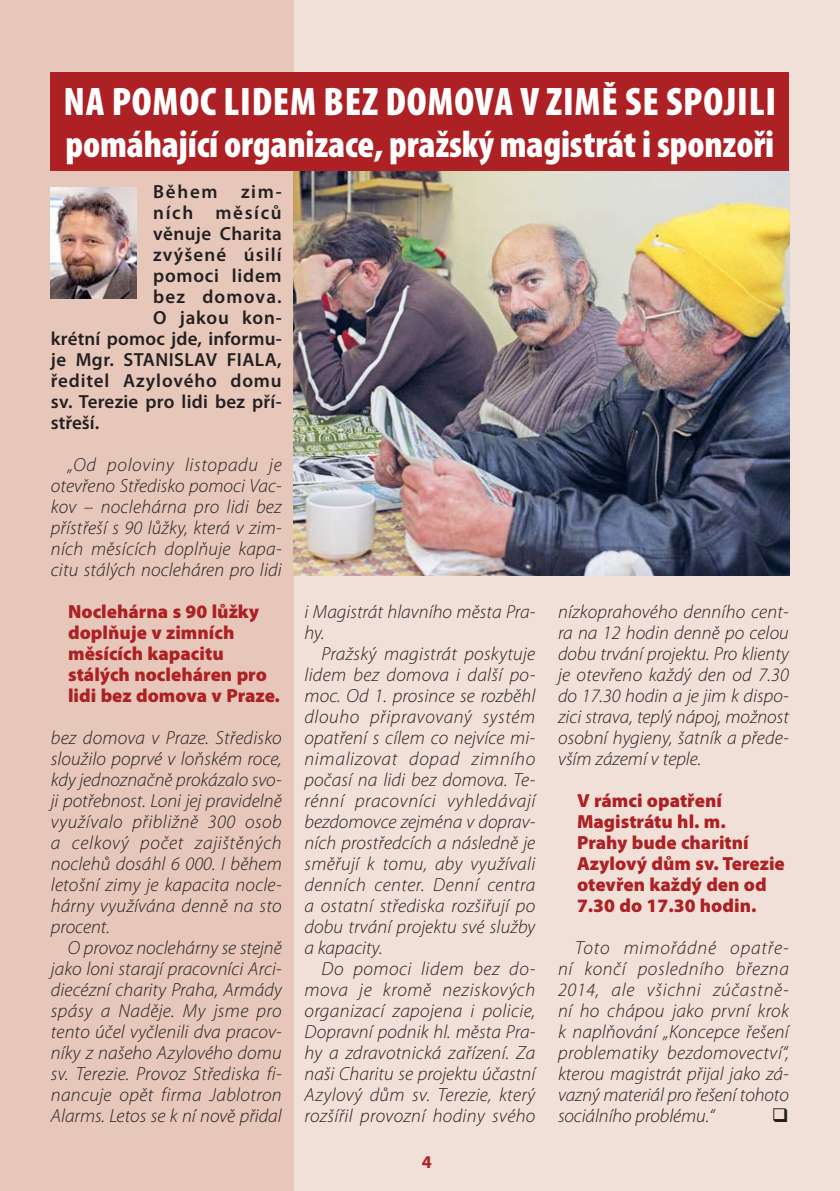
<style>
.page{position:relative;width:840px;height:1191px;background:#fff}
.page>*{position:absolute;margin:0;border:0;box-sizing:border-box;transform-origin:0 0}
.t1{font:900 condensed 40px "Myriad Pro";letter-spacing:.02em;color:#fff}
.t2{font:900 condensed 38px "Myriad Pro";letter-spacing:-.005em;color:#fff}
.t3{font:italic 300 19px/21px "Myriad Pro";letter-spacing:.005em;color:#231f20;text-align:justify}
.t4{font:900 19px/21px "Myriad Pro";color:#ad2023}
.t5{font:600 19px "Myriad Pro";letter-spacing:.025em;color:#231f20}
.t6{font:600 19px "Myriad Pro";letter-spacing:.06em;color:#231f20}
.t7{font:600 19px "Myriad Pro";letter-spacing:.045em;color:#231f20}
.t8{font:600 19px "Myriad Pro";letter-spacing:.085em;color:#231f20}
.t9{font:600 19px "Myriad Pro";letter-spacing:.09em;color:#231f20}
.t10{font:700 18px "Myriad Pro";color:#ad2023}
</style>
<div class="page">
<div style="left:0;top:0;width:839px;height:1191px;background:#f1e0d7"></div>
<div style="left:0;top:0;width:293px;height:1191px;background:#e7c7ba"></div>
<img style="left:293px;top:170px;width:495px;height:405px">
<div style="left:51px;top:72px;width:737px;height:98px;background:#ad2023"></div>
<img style="left:51px;top:187px;width:85px;height:111px">
<h1 class="t1" style="left:63px;top:87px;width:713px">NA POMOC LIDEM BEZ DOMOVA V ZIMĚ SE SPOJILI</h1>
<h2 class="t2" style="left:66px;top:130px;width:709px">pomáhající organizace, pražský magistrát i sponzoři</h2>
<p class="t9" style="left:153px;top:184px;width:130px">Během zim-</p>
<p class="t8" style="left:153px;top:205px;width:130px">ních měsíců</p>
<p class="t5" style="left:153px;top:226px;width:130px">věnuje Charita</p>
<p class="t6" style="left:153px;top:247px;width:130px">zvýšené úsilí</p>
<p class="t5" style="left:153px;top:268px;width:130px">pomoci lidem</p>
<p class="t6" style="left:153px;top:289px;width:130px">bez domova.</p>
<p class="t5" style="left:153px;top:310px;width:130px">O jakou kon-</p>
<p class="t5" style="left:51px;top:331px;width:232px">krétní pomoc jde, informu-</p>
<p class="t5" style="left:51px;top:352px;width:232px">je Mgr. STANISLAV FIALA,</p>
<p class="t7" style="left:51px;top:373px;width:232px">ředitel Azylového domu</p>
<p class="t5" style="left:51px;top:394px;width:232px">sv. Terezie pro lidi bez pří-</p>
<p class="t5" style="left:51px;top:415px;width:50px">střeší.</p>
<p class="t3" style="left:51px;top:456px;width:232px;text-indent:17px">„Od poloviny listopadu je otevřeno Středisko pomoci Vac&shy;kov – noclehárna pro lidi bez přístřeší s 90 lůžky, která v zim&shy;ních měsících doplňuje kapa&shy;citu stálých nocleháren pro lidi</p>
<p class="t4" style="left:68px;top:603px;width:213px">Noclehárna s 90 lůžky doplňuje v zimních měsících kapacitu stálých nocleháren pro lidi bez domova v Praze.</p>
<p class="t3" style="left:304px;top:603px;width:232px">i Magistrát hlavního města Pra&shy;hy.</p>
<p class="t3" style="left:304px;top:645px;width:232px;text-indent:17px">Pražský magistrát poskytuje lidem bez domova i další po&shy;moc. Od 1. prosince se rozběhl dlouho připravovaný systém opatření s cílem co nejvíce mi&shy;nimalizovat dopad zimního počasí na lidi bez domova. Te&shy;rénní pracovníci vyhledávají bezdomovce zejména v doprav&shy;ních prostředcích a následně je směřují k tomu, aby využívali denních center. Denní centra a ostatní střediska rozšiřují po dobu trvání projektu své služby a kapacity.</p>
<p class="t3" style="left:304px;top:960px;width:232px;text-indent:17px">Do pomoci lidem bez do&shy;mova je kromě neziskových organizací zapojena i policie, Dopravní podnik hl. města Pra&shy;hy a zdravotnická zařízení. Za naši Charitu se projektu účastní Azylový dům sv. Terezie, který rozšířil provozní hodiny svého</p>
<p class="t3" style="left:51px;top:729px;width:232px">bez domova v Praze. Středisko sloužilo poprvé v loňském roce, kdy jednoznačně prokázalo svo&shy;ji potřebnost. Loni jej pravidelně využívalo přibližně 300 osob a celkový počet zajištěných noclehů dosáhl 6 000. I během letošní zimy je kapacita nocle&shy;hárny využívána denně na sto procent.</p>
<p class="t3" style="left:51px;top:939px;width:232px;text-indent:17px">O provoz noclehárny se stejně jako loni starají pracovníci Arci&shy;diecézní charity Praha, Armády spásy a Naděje. My jsme pro tento účel vyčlenili dva pracov&shy;níky z našeho Azylového domu sv. Terezie. Provoz Střediska fi&shy;nancuje opět firma Jablotron Alarms. Letos se k ní nově přidal</p>
<p class="t10" style="left:421px;top:1155px;width:11px">4</p>
<p class="t3" style="left:557px;top:603px;width:232px">nízkoprahového denního cent&shy;ra na 12 hodin denně po celou dobu trvání projektu. Pro klienty je otevřeno každý den od 7.30 do 17.30 hodin a je jim k dispo&shy;zici strava, teplý nápoj, možnost osobní hygieny, šatník a přede&shy;vším zázemí v teple.</p>
<p class="t4" style="left:576px;top:792px;width:209px">V rámci opatření<br>Magistrátu hl. m.<br>Prahy bude charitní<br>Azylový dům sv. Terezie otevřen každý den od<br>7.30 do 17.30 hodin.</p>
<p class="t3" style="left:557px;top:939px;width:232px;text-indent:17px">Toto mimořádné opatře&shy;ní končí posledního března 2014, ale všichni zúčastně&shy;ní ho chápou jako první krok k naplňování „Koncepce řešení problematiky bezdomovectví“, kterou magistrát přijal jako zá&shy;vazný materiál pro řešení tohoto sociálního problému.“</p>
</div>
